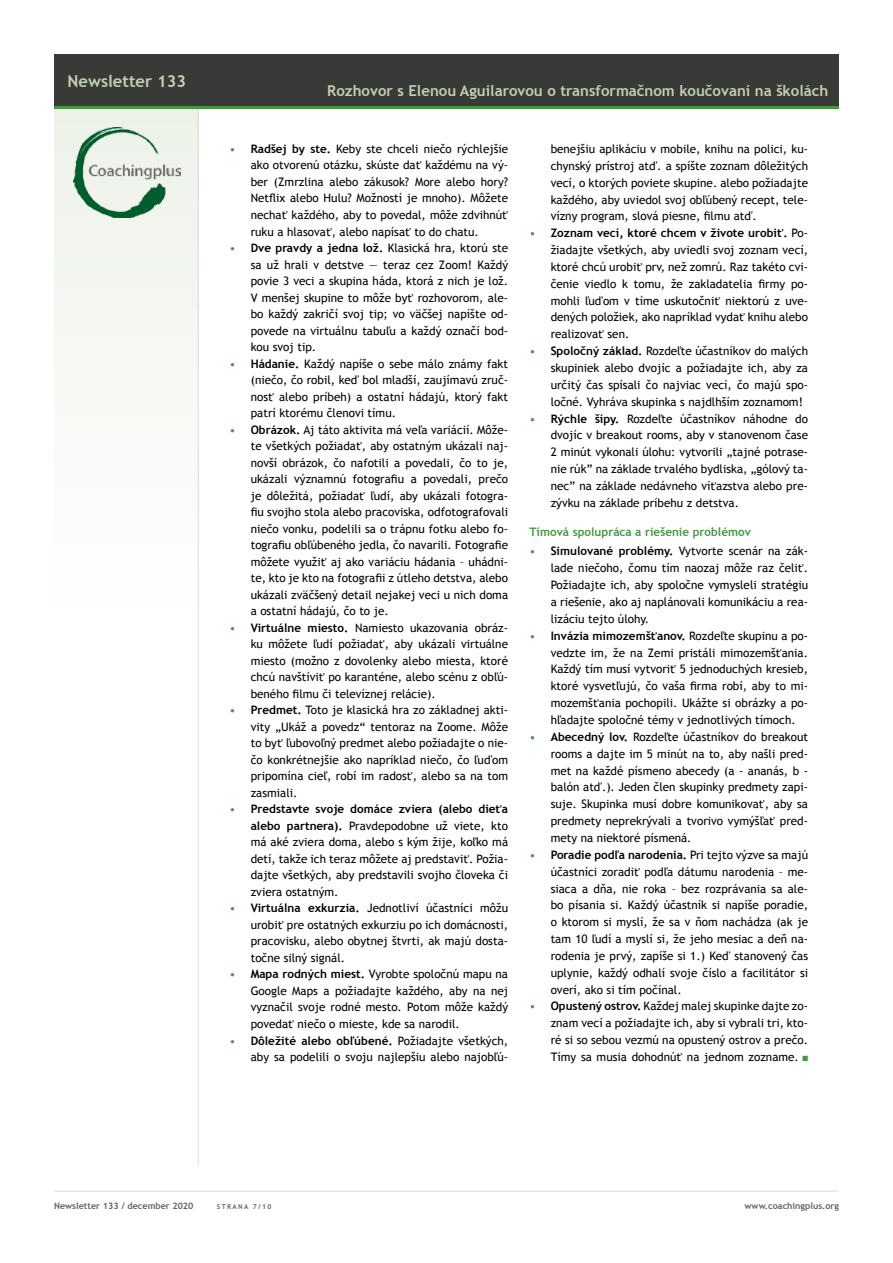
<style>
.page{position:relative;width:893px;height:1263px;background:#fff}
.page>*{position:absolute;margin:0;border:0;box-sizing:border-box;transform-origin:0 0}
.t1{font:700 16.5px "Trebuchet MS";color:#c0d2b0}
.t2{font:700 15px "Trebuchet MS";color:#c0d2b0}
.t3{font:11.7px/16.5px "Trebuchet MS";color:#000;text-align:justify}
.t4{font:700 11.7px "Trebuchet MS";color:#469642}
.t5{font:700 9px "Trebuchet MS";color:#646363}
.t6{font:7.5px "Zapf Dingbats ITC";color:#469642}
.t7{font:700 6.75px "Trebuchet MS";letter-spacing:.2em;color:#646363}
.s1{color:#469642}
.s2{font-weight:700}
</style>
<div class="page">
<div style="left:54px;top:106px;width:145px;height:525px;background:#f7f9f6"></div>
<hr style="left:54px;top:1191px;width:785px;height:1px;background:#dadada">
<hr style="left:198px;top:108px;width:1px;height:1057px;background:#dadada">
<div style="left:54px;top:54px;width:785px;height:53px;background:#393938"></div>
<hr style="left:54px;top:106px;width:785px;height:3px;background:#469642">
<img style="left:74px;top:127px;width:106px;height:91px">
<h1 class="t1" style="left:68px;top:70px;width:120px">Newsletter 133</h1>
<p class="t2" style="left:327px;top:81px;width:503px">Rozhovor s Elenou Aguilarovou o transformačnom koučovaní na školách</p>
<p class="t3" style="left:251px;top:141px;width:259px;text-indent:-21px"><span class="s1">•</span> <span class="s2">Radšej by ste.</span> Keby ste chceli niečo rýchlejšie ako otvorenú otázku, skúste dať každému na vý&shy;ber (Zmrzlina alebo zákusok? More alebo hory?<br>Netflix alebo Hulu? Možností je mnoho). Môžete nechať každého, aby to povedal, môže zdvihnúť ruku a hlasovať, alebo napísať to do chatu.</p>
<p class="t3" style="left:251px;top:240px;width:259px;text-indent:-21px"><span class="s1">•</span> <span class="s2">Dve pravdy a jedna lož.</span> Klasická hra, ktorú ste sa už hrali v detstve — teraz cez Zoom! Každý povie 3 veci a skupina háda, ktorá z nich je lož.<br>V menšej skupine to môže byť rozhovorom, ale&shy;bo každý zakričí svoj tip; vo väčšej napíšte od&shy;povede na virtuálnu tabuľu a každý označí bod&shy;kou svoj tip.</p>
<p class="t3" style="left:251px;top:355px;width:259px;text-indent:-21px"><span class="s1">•</span> <span class="s2">Hádanie.</span> Každý napíše o sebe málo známy fakt (niečo, čo robil, keď bol mladší, zaujímavú zruč&shy;nosť alebo príbeh) a ostatní hádajú, ktorý fakt patrí ktorému členovi tímu.</p>
<p class="t3" style="left:251px;top:421px;width:259px;text-indent:-21px"><span class="s1">•</span> <span class="s2">Obrázok.</span> Aj táto aktivita má veľa variácií. Môže&shy;te všetkých požiadať, aby ostatným ukázali naj&shy;novší obrázok, čo nafotili a povedali, čo to je, ukázali významnú fotografiu a povedali, prečo je dôležitá, požiadať ľudí, aby ukázali fotogra&shy;fiu svojho stola alebo pracoviska, odfotografovali niečo vonku, podelili sa o trápnu fotku alebo fo&shy;tografiu obľúbeného jedla, čo navarili. Fotografie môžete využiť aj ako variáciu hádania – uhádni&shy;te, kto je kto na fotografii z útleho detstva, alebo ukázali zväčšený detail nejakej veci u nich doma a ostatní hádajú, čo to je.</p>
<p class="t3" style="left:251px;top:619px;width:259px;text-indent:-21px"><span class="s1">•</span> <span class="s2">Virtuálne miesto.</span> Namiesto ukazovania obráz&shy;ku môžete ľudí požiadať, aby ukázali virtuálne miesto (možno z dovolenky alebo miesta, ktoré chcú navštíviť po karanténe, alebo scénu z obľú&shy;beného filmu či televíznej relácie).</p>
<p class="t3" style="left:251px;top:702px;width:259px;text-indent:-21px"><span class="s1">•</span> <span class="s2">Predmet.</span> Toto je klasická hra zo základnej akti&shy;vity „Ukáž a povedz“ tentoraz na Zoome. Môže to byť ľubovoľný predmet alebo požiadajte o nie&shy;čo konkrétnejšie ako napríklad niečo, čo ľuďom pripomína cieľ, robí im radosť, alebo sa na tom zasmiali.</p>
<p class="t3" style="left:251px;top:801px;width:259px;text-indent:-21px"><span class="s1">•</span> <span class="s2">Predstavte svoje domáce zviera (alebo dieťa alebo partnera).</span> Pravdepodobne už viete, kto má aké zviera doma, alebo s kým žije, koľko má detí, takže ich teraz môžete aj predstaviť. Požia&shy;dajte všetkých, aby predstavili svojho človeka či zviera ostatným.</p>
<p class="t3" style="left:251px;top:900px;width:259px;text-indent:-21px"><span class="s1">•</span> <span class="s2">Virtuálna exkurzia.</span> Jednotliví účastníci môžu urobiť pre ostatných exkurziu po ich domácnosti, pracovisku, alebo obytnej štvrti, ak majú dosta&shy;točne silný signál.</p>
<p class="t3" style="left:251px;top:966px;width:259px;text-indent:-21px"><span class="s1">•</span> <span class="s2">Mapa rodných miest.</span> Vyrobte spoločnú mapu na Google Maps a požiadajte každého, aby na nej vyznačil svoje rodné mesto. Potom môže každý povedať niečo o mieste, kde sa narodil.</p>
<p class="t3" style="left:229px;top:1032px;width:280px;text-align:right"><span class="s1">•</span> <span class="s2">Dôležité alebo obľúbené.</span> Požiadajte všetkých, aby sa podelili o svoju najlepšiu alebo najobľú-</p>
<p class="t3" style="left:551px;top:141px;width:259px">benejšiu aplikáciu v mobile, knihu na polici, ku&shy;chynský prístroj atď. a spíšte zoznam dôležitých vecí, o ktorých poviete skupine. alebo požiadajte každého, aby uviedol svoj obľúbený recept, tele&shy;vízny program, slová piesne, filmu atď.</p>
<p class="t3" style="left:551px;top:225px;width:259px;text-indent:-21px"><span class="s1">•</span> <span class="s2">Zoznam vecí, ktoré chcem v živote urobiť.</span> Po&shy;žiadajte všetkých, aby uviedli svoj zoznam vecí, ktoré chcú urobiť prv, než zomrú. Raz takéto cvi&shy;čenie viedlo k tomu, že zakladatelia firmy po&shy;mohli ľuďom v tíme uskutočniť niektorú z uve&shy;dených položiek, ako napríklad vydať knihu alebo realizovať sen.</p>
<p class="t3" style="left:551px;top:343px;width:259px;text-indent:-21px"><span class="s1">•</span> <span class="s2">Spoločný základ.</span> Rozdeľte účastníkov do malých skupiniek alebo dvojíc a požiadajte ich, aby za určitý čas spísali čo najviac vecí, čo majú spo&shy;ločné. Vyhráva skupinka s najdlhším zoznamom!</p>
<p class="t3" style="left:551px;top:410px;width:259px;text-indent:-21px"><span class="s1">•</span> <span class="s2">Rýchle šípy.</span> Rozdeľte účastníkov náhodne do dvojíc v breakout rooms, aby v stanovenom čase 2 minút vykonali úlohu: vytvorili „tajné potrase&shy;nie rúk” na základe trvalého bydliska, „gólový ta&shy;nec” na základe nedávneho víťazstva alebo pre&shy;zývku na základe príbehu z detstva.</p>
<p class="t4" style="left:529px;top:525px;width:223px">Tímová spolupráca a riešenie problémov</p>
<p class="t3" style="left:551px;top:543px;width:259px;text-indent:-21px"><span class="s1">•</span> <span class="s2">Simulované problémy.</span> Vytvorte scenár na zák&shy;lade niečoho, čomu tím naozaj môže raz čeliť.<br>Požiadajte ich, aby spoločne vymysleli stratégiu a riešenie, ako aj naplánovali komunikáciu a rea&shy;lizáciu tejto úlohy.</p>
<p class="t3" style="left:551px;top:627px;width:259px;text-indent:-21px"><span class="s1">•</span> <span class="s2">Invázia mimozemšťanov.</span> Rozdeľte skupinu a po&shy;vedzte im, že na Zemi pristáli mimozemšťania.<br>Každý tím musí vytvoriť 5 jednoduchých kresieb, ktoré vysvetľujú, čo vaša firma robí, aby to mi&shy;mozemšťania pochopili. Ukážte si obrázky a po&shy;hľadajte spoločné témy v jednotlivých tímoch.</p>
<p class="t3" style="left:551px;top:728px;width:259px;text-indent:-21px"><span class="s1">•</span> <span class="s2">Abecedný lov.</span> Rozdeľte účastníkov do breakout rooms a dajte im 5 minút na to, aby našli pred&shy;met na každé písmeno abecedy (a - ananás, b - balón atď.). Jeden člen skupinky predmety zapi&shy;suje. Skupinka musí dobre komunikovať, aby sa predmety neprekrývali a tvorivo vymýšľať pred&shy;mety na niektoré písmená.</p>
<p class="t3" style="left:551px;top:846px;width:259px;text-indent:-21px"><span class="s1">•</span> <span class="s2">Poradie podľa narodenia.</span> Pri tejto výzve sa majú účastníci zoradiť podľa dátumu narodenia – me&shy;siaca a dňa, nie roka – bez rozprávania sa ale&shy;bo písania si. Každý účastník si napíše poradie, o ktorom si myslí, že sa v ňom nachádza (ak je tam 10 ľudí a myslí si, že jeho mesiac a deň na&shy;rodenia je prvý, zapíše si 1.) Keď stanovený čas uplynie, každý odhalí svoje číslo a facilitátor si overí, ako si tím počínal.</p>
<p class="t3" style="left:551px;top:998px;width:259px;text-indent:-21px"><span class="s1">•</span> <span class="s2">Opustený ostrov.</span> Každej malej skupinke dajte zo&shy;znam vecí a požiadajte ich, aby si vybrali tri, kto&shy;ré si so sebou vezmú na opustený ostrov a prečo.<br>Tímy sa musia dohodnúť na jednom zozname.</p>
<p class="t6" style="left:802px;top:1055px;width:7px">■</p>
<p class="t5" style="left:54px;top:1200px;width:141px">Newsletter 133 / december 2020</p>
<p class="t7" style="left:217px;top:1202px;width:56px">STRANA 7/10</p>
<p class="t5" style="left:745px;top:1200px;width:96px">www.coachingplus.org</p>
</div>
